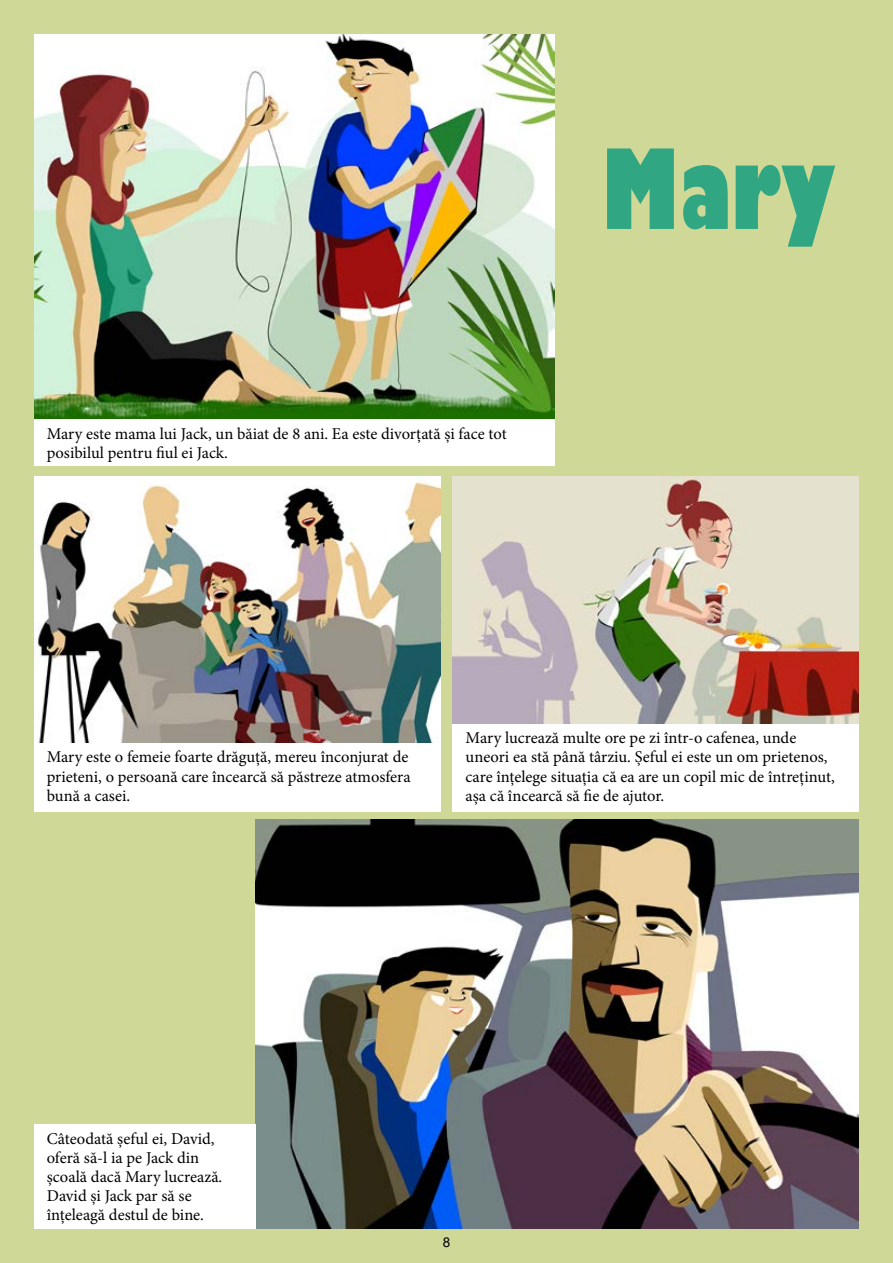
<style>
.page{position:relative;width:893px;height:1263px;background:#cfd896}
.page>*{position:absolute;margin:0;border:0;box-sizing:border-box;transform-origin:0 0}
.t1{font:800 condensed 108px "Gill Sans";color:#30a683}
.t2{font:16.5px/19px "Minion Pro";color:#000}
.t3{font:13.5px "Arial";color:#000}
</style>
<div class="page">
<img style="left:34px;top:34px;width:520px;height:385px">
<img style="left:34px;top:477px;width:406px;height:266px">
<img style="left:453px;top:477px;width:406px;height:247px">
<img style="left:255px;top:819px;width:604px;height:410px">
<div style="left:34px;top:419px;width:520px;height:47px;background:#fff"></div>
<div style="left:34px;top:743px;width:406px;height:69px;background:#fff"></div>
<div style="left:34px;top:1124px;width:221px;height:105px;background:#fff"></div>
<div style="left:453px;top:724px;width:406px;height:88px;background:#fff"></div>
<p class="t2" style="left:47px;top:424px;width:461px">Mary este mama lui Jack, un băiat de 8 ani. Ea este divorțată și face tot posibilul pentru fiul ei Jack.</p>
<h1 class="t1" style="left:602px;top:122px;width:235px">Mary</h1>
<p class="t2" style="left:47px;top:748px;width:365px">Mary este o femeie foarte drăguță, mereu înconjurat de prieteni, o persoană care încearcă să păstreze atmosfera bună a casei.</p>
<p class="t2" style="left:466px;top:729px;width:371px">Mary lucrează multe ore pe zi într-o cafenea, unde uneori ea stă până târziu. Șeful ei este un om prietenos, care înțelege situația că ea are un copil mic de întreținut, așa că încearcă să fie de ajutor.</p>
<p class="t2" style="left:47px;top:1129px;width:177px">Câteodată șeful ei, David, oferă să-l ia pe Jack din școală dacă Mary lucrează.<br>David și Jack par să se înțeleagă destul de bine.</p>
<p class="t3" style="left:443px;top:1233px;width:9px">8</p>
</div>
